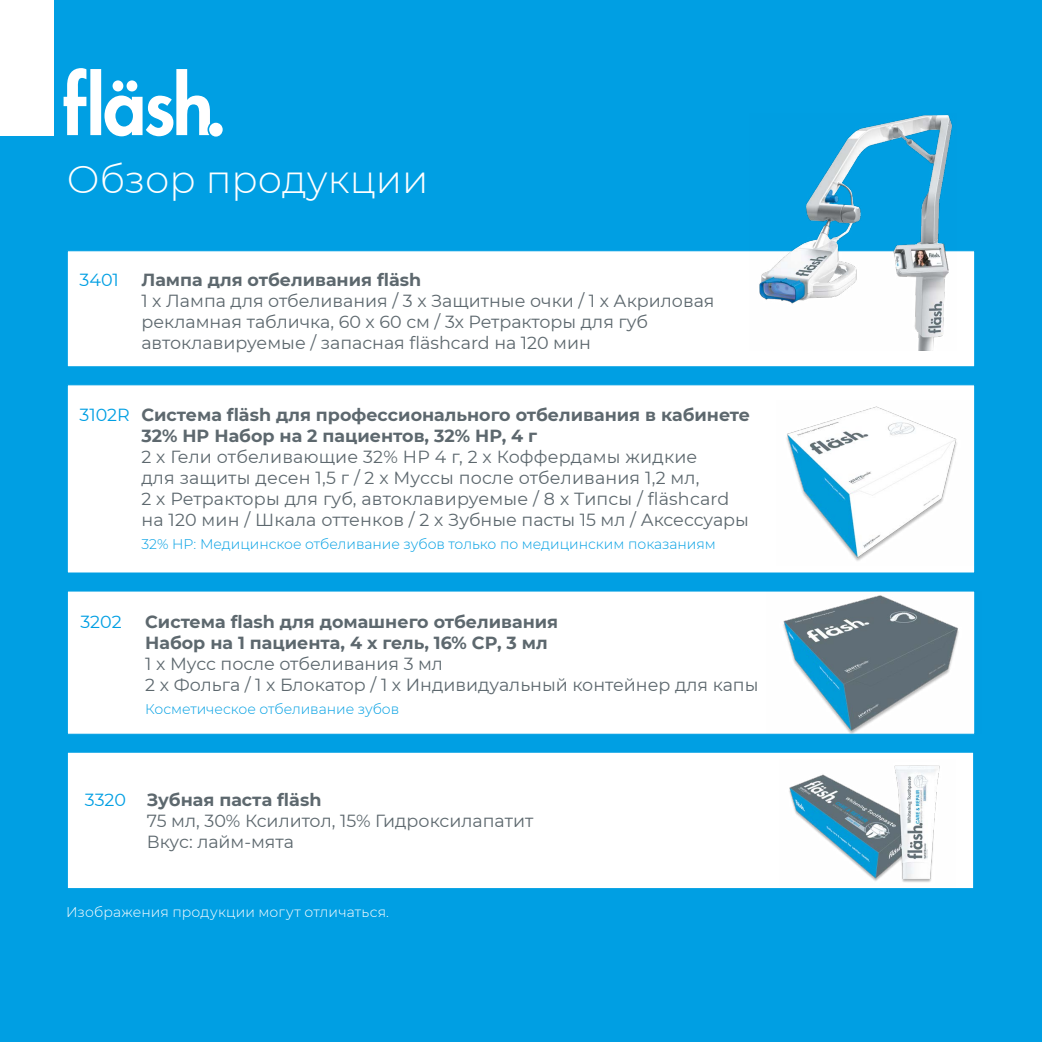
<style>
.page{position:relative;width:1042px;height:1042px;background:#009fe3}
.page>*{position:absolute;margin:0;border:0;box-sizing:border-box;transform-origin:0 0}
.t1{font:300 38.5px "Montserrat";color:#fff}
.t2{font:17.5px/21px "Montserrat";color:#5d686e}
.t3{font:700 17.5px/21px "Montserrat";color:#5d686e}
.t4{font:17.5px "Montserrat";color:#009fe3}
.t5{font:300 14px "Montserrat";color:#009fe3}
.t6{font:300 14px "Montserrat";letter-spacing:.01em;color:#fff}
.s1{font-weight:400;color:#009fe3}
.s2{color:#009fe3}
.s3{font-weight:700}
</style>
<div class="page">
<svg style="left:64px;top:68px;width:22px;height:67px"></svg>
<div style="left:90px;top:69px;width:11px;height:66px;background:#fff"></div>
<div style="left:209px;top:123px;width:14px;height:14px;background:#fff;border-radius:50%"></div>
<svg style="left:104px;top:69px;width:106px;height:67px"></svg>
<div style="left:0;top:0;width:53px;height:135px;background:#fff"></div>
<div style="left:67px;top:250px;width:908px;height:117px;background:#fff;border:1px solid #009fe3"></div>
<img style="left:749px;top:115px;width:207px;height:235px">
<div style="left:67px;top:752px;width:907px;height:137px;background:#fff;border:1px solid #009fe3"></div>
<img style="left:789px;top:765px;width:151px;height:117px">
<div style="left:67px;top:384px;width:908px;height:189px;background:#fff;border:1px solid #009fe3"></div>
<img style="left:786px;top:400px;width:188px;height:165px">
<div style="left:67px;top:590px;width:908px;height:144px;background:#fff;border:1px solid #009fe3"></div>
<img style="left:766px;top:592px;width:209px;height:141px">
<h1 class="t1" style="left:67px;top:153px;width:363px">Обзор продукции</h1>
<p class="t4" style="left:80px;top:268px;width:41px">3401</p>
<p class="t3" style="left:141px;top:268px;width:281px">Лампа для отбеливания fläsh</p>
<p class="t2" style="left:141px;top:289px;width:574px">1 x Лампа для отбеливания / 3 х Защитные очки / 1 х Акриловая рекламная табличка, 60 x 60 см / 3х Ретракторы для губ автоклавируемые / запасная fläshcard на 120 мин</p>
<p class="t3" style="left:141px;top:403px;width:610px;text-indent:-62px"><span class="s1">3102R</span> Система fläsh для профессионального отбеливания в кабинете<br>32% HP Набор на 2 пациентов, 32% HP, 4 г</p>
<p class="t2" style="left:141px;top:445px;width:609px">2 х Гели отбеливающие 32% HP 4 г, 2 х Коффердамы жидкие<br>для защиты десен 1,5 г / 2 х Муссы после отбеливания 1,2 мл,<br>2 х Ретракторы для губ, автоклавируемые / 8 х Типсы / fläshcard на 120 мин / Шкала оттенков / 2 х Зубные пасты 15 мл / Аксессуары</p>
<p class="t5" style="left:141px;top:534px;width:576px">32% HP: Медицинское отбеливание зубов только по медицинским показаниям</p>
<p class="t4" style="left:80px;top:610px;width:43px">3202</p>
<p class="t3" style="left:145px;top:610px;width:414px">Система flash для домашнего отбеливания<br>Набор на 1 пациента, 4 x гель, 16% CP, 3 мл</p>
<p class="t2" style="left:145px;top:653px;width:615px">1 x Мусс после отбеливания 3 мл<br>2 x Фольга / 1 x Блокатор / 1 x Индивидуальный контейнер для капы</p>
<p class="t5" style="left:145px;top:700px;width:255px">Косметическое отбеливание зубов</p>
<p class="t2" style="left:147px;top:788px;width:388px;text-indent:-62px"><span class="s2">3320</span> <span class="s3">Зубная паста fläsh<br></span>75 мл, 30% Ксилитол, 15% Гидроксилапатит<br>Вкус: лайм-мята</p>
<p class="t6" style="left:66px;top:902px;width:324px">Изображения продукции могут отличаться.</p>
</div>
